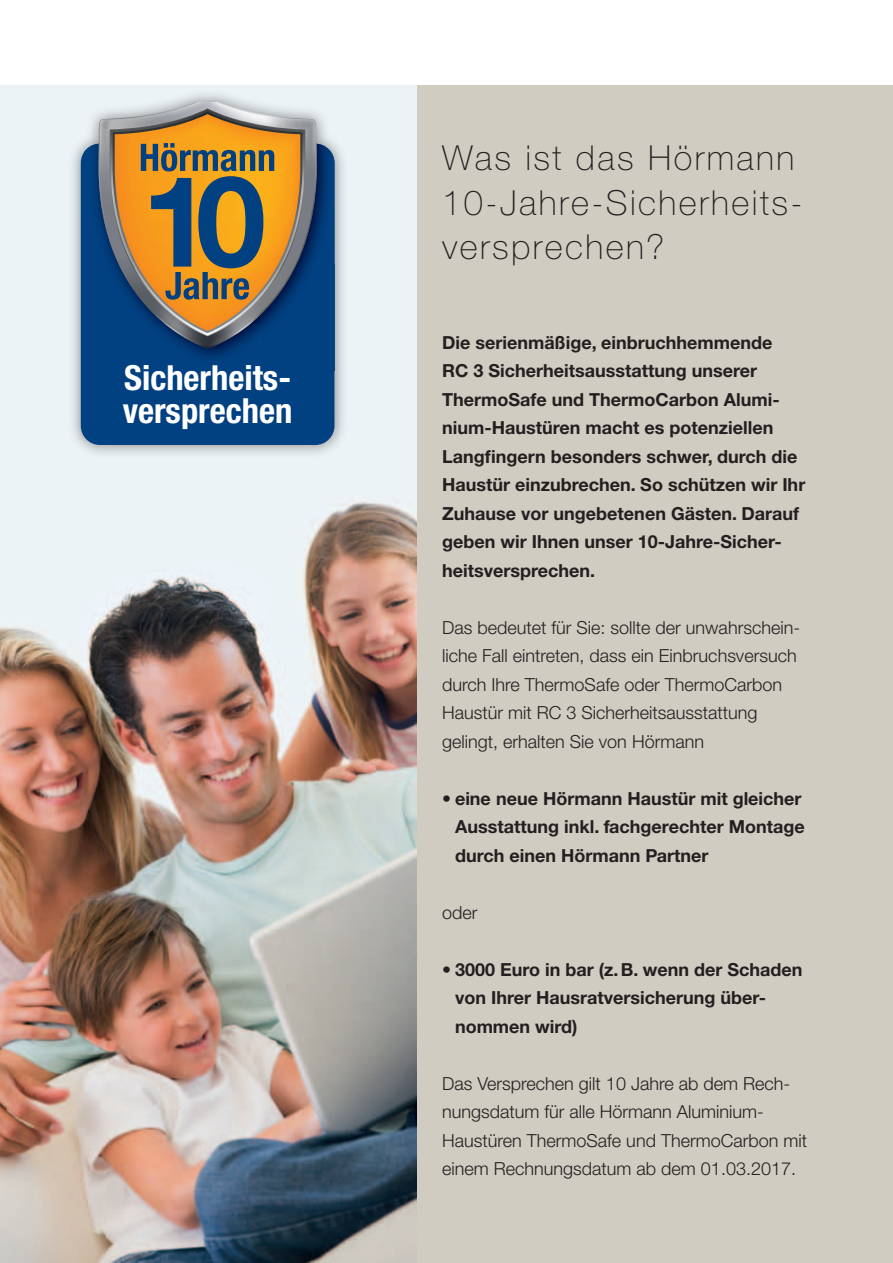
<style>
.page{position:relative;width:893px;height:1263px;background:#fff}
.page>*{position:absolute;margin:0;border:0;box-sizing:border-box;transform-origin:0 0}
.t1{font:100 34.5px/44.7px "Hoermann Helvetica Neue";letter-spacing:.07em;color:#231f20}
.t2{font:700 condensed 34.5px/32.8px "Hoermann Helvetica Neue";color:#fff}
.t3{font:700 18px/28.5px "Hoermann Helvetica Neue";color:#231f20}
.t4{font:300 18px/28.5px "Hoermann Helvetica Neue";color:#231f20}
</style>
<div class="page">
<div style="left:0;top:85px;width:893px;height:1178px;background:#d1ccc1"></div>
<img style="left:0;top:85px;width:417px;height:1178px">
<div style="left:67px;top:88px;width:281px;height:371px;background:#231f20;opacity:.5"></div>
<div style="left:81px;top:144px;width:253px;height:301px;background:#014081;border-radius:19px"></div>
<img style="left:84px;top:144px;width:250px;height:214px">
<svg style="left:100px;top:102px;width:215px;height:6px"></svg>
<svg style="left:99px;top:108px;width:218px;height:240px"></svg>
<h1 class="t2" style="left:123px;top:360px;width:171px">Sicherheits&shy;versprechen</h1>
<h1 class="t1" style="left:442px;top:133px;width:362px">Was ist das Hörmann<br>10-Jahre-Sicherheits&shy;versprechen?</h1>
<p class="t3" style="left:442px;top:327px;width:365px">Die serienmäßige, einbruchhemmende<br>RC 3 Sicherheitsausstattung unserer ThermoSafe und ThermoCarbon Alumi&shy;nium-Haustüren macht es potenziellen Langfingern besonders schwer, durch die Haustür einzubrechen. So schützen wir Ihr Zuhause vor ungebetenen Gästen. Darauf geben wir Ihnen unser 10-Jahre-Sicher&shy;heitsversprechen.</p>
<p class="t4" style="left:442px;top:612px;width:359px">Das bedeutet für Sie: sollte der unwahrschein&shy;liche Fall eintreten, dass ein Einbruchsversuch durch Ihre ThermoSafe oder ThermoCarbon Haustür mit RC 3 Sicherheitsausstattung gelingt, erhalten Sie von Hörmann</p>
<p class="t3" style="left:455px;top:783px;width:351px;text-indent:-13px">• eine neue Hörmann Haustür mit gleicher<br>Ausstattung inkl. fachgerechter Montage durch einen Hörmann Partner</p>
<p class="t4" style="left:442px;top:897px;width:37px">oder</p>
<p class="t3" style="left:455px;top:954px;width:349px;text-indent:-13px">• 3000 Euro in bar (z.B. wenn der Schaden von Ihrer Hausratversicherung über&shy;nommen wird)</p>
<p class="t4" style="left:442px;top:1068px;width:366px">Das Versprechen gilt 10 Jahre ab dem Rech&shy;nungsdatum für alle Hörmann Aluminium-Haustüren ThermoSafe und ThermoCarbon mit einem Rechnungsdatum ab dem 01.03.2017.</p>
</div>
